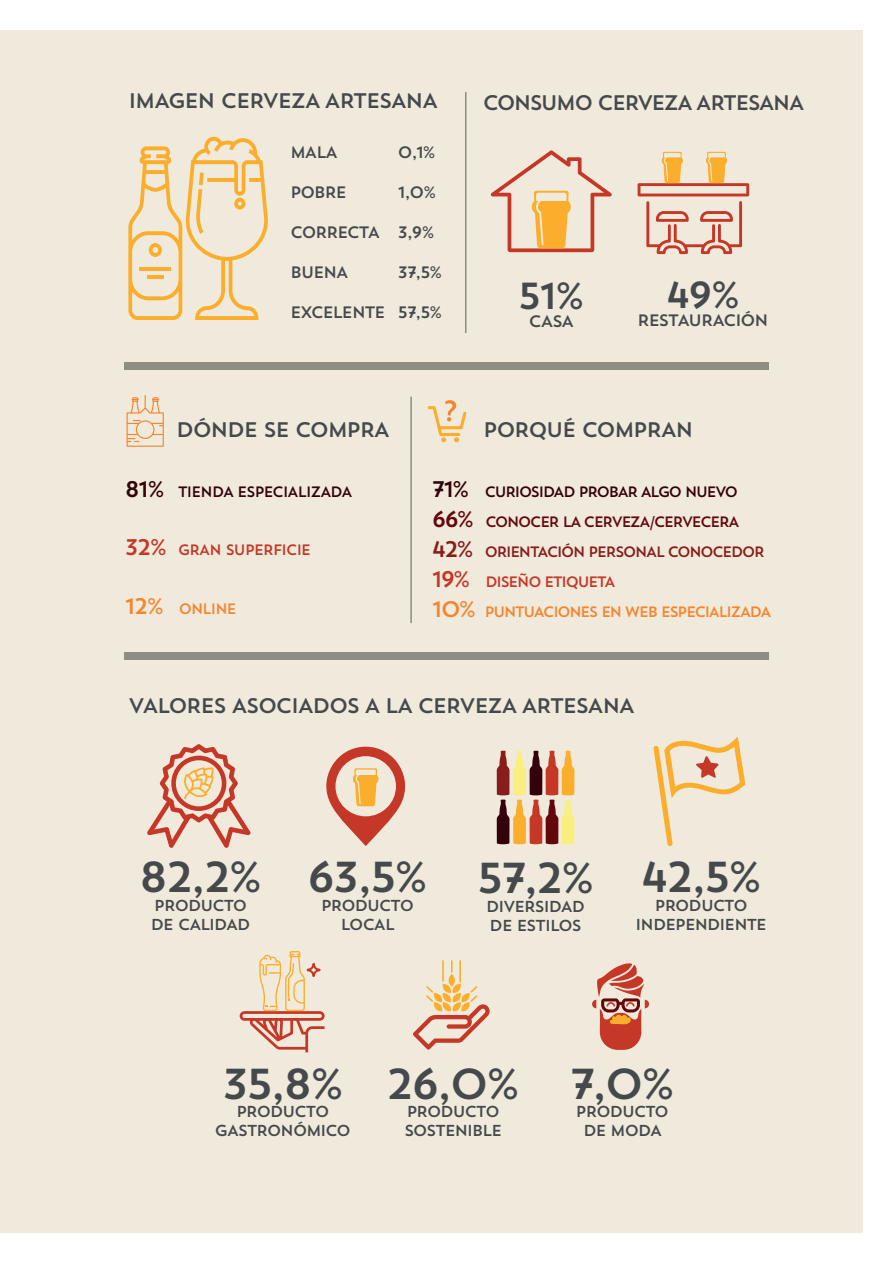
<style>
.page{position:relative;width:893px;height:1263px;background:#fff}
.page>*{position:absolute;margin:0;border:0;box-sizing:border-box;transform-origin:0 0}
.t1{font:43.05px "Trend Sans One";letter-spacing:-.1em;color:#46494b}
.t2{font:37.5px "Trend Sans One";color:#46494b}
.t3{font:21px "Trend Sans One";letter-spacing:-.1em;color:#46494b}
.t4{font:21px "Trend Sans One";letter-spacing:-.12em;color:#46494b}
.t5{font:16.5px "Trend Sans One";letter-spacing:-.1em;color:#46494b}
.t6{font:15.75px/18.8px "Trend Sans One";letter-spacing:-.1em;color:#46494b;text-align:center}
.t7{font:15px/30px "Trend Sans One";letter-spacing:-.13em;color:#f5852e}
.t8{font:15px "Trend Sans One";letter-spacing:-.1em;color:#34020a}
.t9{font:15px "Trend Sans One";letter-spacing:-.1em;color:#c53726}
.s1{font-size:22.5px}
.s2{font-size:22.5px;color:#34020a}
.s3{color:#34020a}
.s4{font-size:22.5px;color:#63070d}
.s5{color:#63070d}
.s6{font-size:22.5px;color:#881d1a}
.s7{color:#881d1a}
.s8{font-size:22.5px;color:#c53726}
.s9{color:#c53726}
</style>
<div class="page">
<div style="left:0;top:30px;width:863px;height:1203px;background:#f0eadc"></div>
<hr style="left:465px;top:92px;width:1px;height:241px;background:#8e8d82">
<hr style="left:410px;top:397px;width:2px;height:226px;background:#8e8d82">
<div style="left:124px;top:362px;width:645px;height:7px;background:#8e8d82"></div>
<div style="left:124px;top:653px;width:645px;height:7px;background:#8e8d82"></div>
<svg style="left:128px;top:137px;width:140px;height:183px"></svg>
<svg style="left:638px;top:152px;width:111px;height:102px"></svg>
<svg style="left:491px;top:150px;width:121px;height:102px"></svg>
<svg style="left:497px;top:751px;width:77px;height:93px"></svg>
<svg style="left:653px;top:736px;width:92px;height:110px"></svg>
<svg style="left:413px;top:960px;width:77px;height:89px"></svg>
<svg style="left:592px;top:963px;width:57px;height:87px"></svg>
<svg style="left:147px;top:744px;width:104px;height:104px"></svg>
<svg style="left:326px;top:747px;width:80px;height:99px"></svg>
<svg style="left:240px;top:951px;width:85px;height:101px"></svg>
<svg style="left:428px;top:400px;width:39px;height:42px"></svg>
<svg style="left:127px;top:395px;width:37px;height:52px"></svg>
<h3 class="t3" style="left:128px;top:87px;width:312px">IMAGEN CERVEZA ARTESANA</h3>
<h3 class="t4" style="left:482px;top:89px;width:324px">CONSUMO CERVEZA ARTESANA</h3>
<p class="t5" style="left:290px;top:141px;width:50px">MALA</p>
<p class="t5" style="left:398px;top:141px;width:40px">0,1%</p>
<p class="t5" style="left:290px;top:181px;width:59px">POBRE</p>
<p class="t5" style="left:398px;top:181px;width:40px">1,0%</p>
<p class="t5" style="left:290px;top:222px;width:146px">CORRECTA 3,9%</p>
<p class="t5" style="left:290px;top:262px;width:60px">BUENA</p>
<p class="t5" style="left:398px;top:262px;width:46px">37,5%</p>
<p class="t5" style="left:290px;top:302px;width:154px">EXCELENTE 57,5%</p>
<h2 class="t2" style="left:517px;top:272px;width:70px">51%</h2>
<p class="t5" style="left:529px;top:311px;width:47px">CASA</p>
<h2 class="t2" style="left:665px;top:271px;width:77px">49%</h2>
<p class="t5" style="left:637px;top:310px;width:133px">RESTAURACIÓN</p>
<h3 class="t3" style="left:176px;top:417px;width:216px">DÓNDE SE COMPRA</h3>
<h3 class="t3" style="left:483px;top:417px;width:212px">PORQUÉ COMPRAN</h3>
<p class="t8" style="left:124px;top:482px;width:230px"><span class="s1">81%</span> TIENDA ESPECIALIZADA</p>
<p class="t9" style="left:124px;top:540px;width:189px"><span class="s1">32%</span> GRAN SUPERFICIE</p>
<p class="t7" style="left:124px;top:593px;width:114px"><span class="s1">12%</span> ONLINE</p>
<p class="t7" style="left:432px;top:476px;width:342px"><span class="s2">71%</span> <span class="s3">CURIOSIDAD PROBAR ALGO NUEVO<br></span><span class="s4">66%</span> <span class="s5">CONOCER LA CERVEZA/CERVECERA<br></span><span class="s6">42%</span> <span class="s7">ORIENTACIÓN PERSONAL CONOCEDOR<br></span><span class="s8">19%</span> <span class="s9">DISEÑO ETIQUETA<br></span><span class="s1">10%</span> PUNTUACIONES EN WEB ESPECIALIZADA</p>
<h3 class="t3" style="left:128px;top:692px;width:509px">VALORES ASOCIADOS A LA CERVEZA ARTESANA</h3>
<h1 class="t1" style="left:138px;top:849px;width:126px">82,2%</h1>
<p class="t6" style="left:151px;top:896px;width:102px;text-align:left">PRODUCTO<br>DE CALIDAD</p>
<h1 class="t1" style="left:306px;top:849px;width:124px">63,5%</h1>
<p class="t6" style="left:321px;top:896px;width:95px">PRODUCTO<br>LOCAL</p>
<h1 class="t1" style="left:476px;top:850px;width:121px">57,2%</h1>
<p class="t6" style="left:486px;top:897px;width:101px;text-align:left">DIVERSIDAD<br>DE ESTILOS</p>
<h1 class="t1" style="left:640px;top:849px;width:125px">42,5%</h1>
<p class="t6" style="left:635px;top:896px;width:134px">PRODUCTO<br>INDEPENDIENTE</p>
<h1 class="t1" style="left:221px;top:1056px;width:125px">35,8%</h1>
<p class="t6" style="left:215px;top:1102px;width:138px">PRODUCTO<br>GASTRONÓMICO</p>
<h1 class="t1" style="left:385px;top:1056px;width:137px">26,0%</h1>
<p class="t6" style="left:404px;top:1102px;width:100px;text-align:left">PRODUCTO<br>SOSTENIBLE</p>
<h1 class="t1" style="left:569px;top:1056px;width:109px">7,0%</h1>
<p class="t6" style="left:576px;top:1102px;width:95px">PRODUCTO<br>DE MODA</p>
</div>
